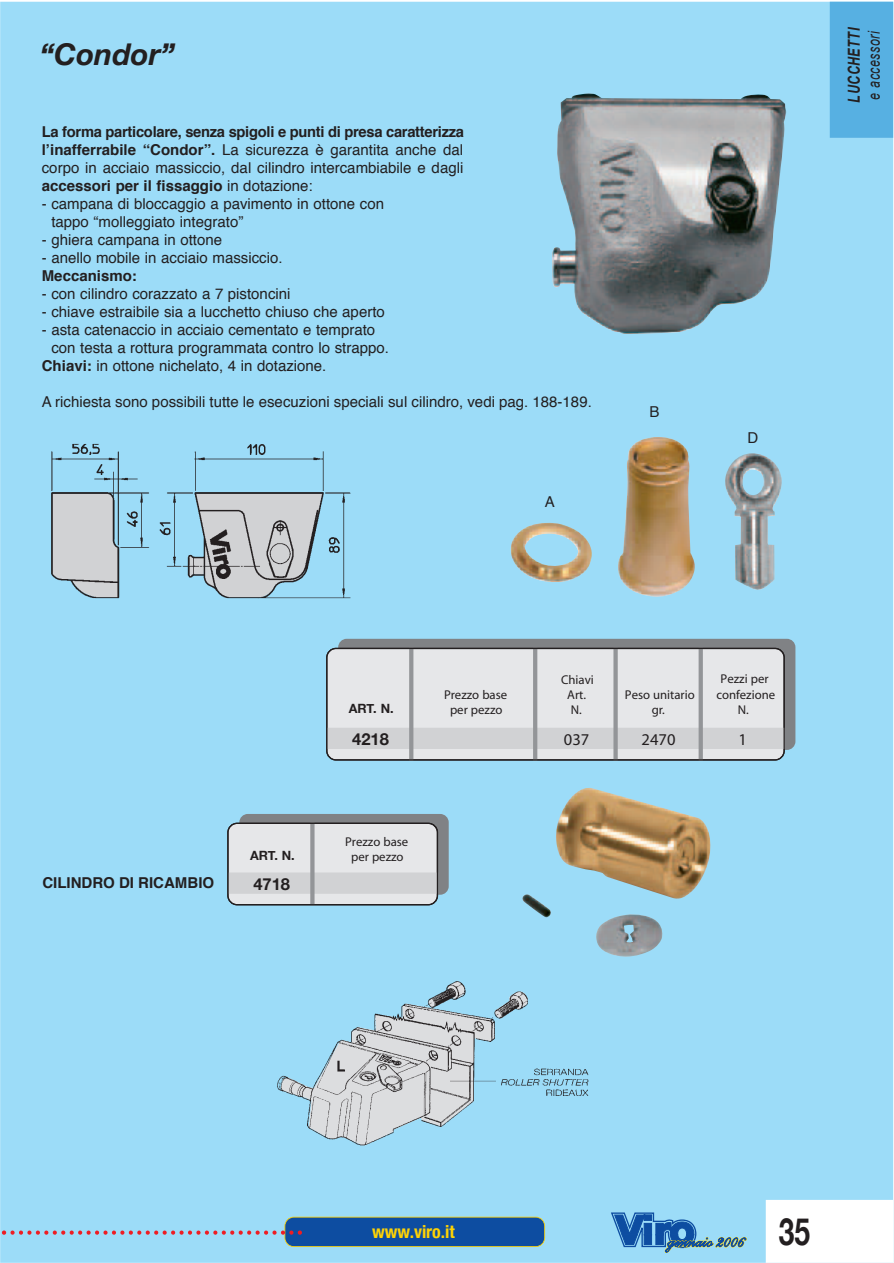
<style>
.page{position:relative;width:894px;height:1263px;background:#fff}
.page>*{position:absolute;margin:0;border:0;box-sizing:border-box;transform-origin:0 0}
.t1{font:700 37.5px "Helvetica Neue";color:#231f20;scale:.75 1}
.t2{font:italic 700 30px "Helvetica Neue";color:#231f20}
.t3{font:700 condensed 18px "Helvetica Neue";color:#fed304}
.t4{font:italic 16.5px "Arial";color:#231f20;scale:.75 1}
.t5{font:italic 700 16.5px "Arial";color:#231f20;scale:.75 1}
.t6{font:700 16.5px "Helvetica Neue";color:#231f20}
.t7{font:condensed 16.5px "Helvetica";color:#231f20}
.t8{font:15px/18px "Helvetica";color:#231f20}
.t9{font:700 15px/18px "Helvetica";color:#231f20;text-align:justify}
.t10{font:condensed 12.75px/15.3px "Helvetica";color:#231f20;text-align:center}
.t11{font:700 12.75px "Helvetica Neue";letter-spacing:-.01em;color:#231f20}
.s1{font-weight:400}
.s2{font-weight:700}
</style>
<div class="page">
<div style="left:0;top:2px;width:892px;height:1261px;background:#9cdcf8"></div>
<div style="left:829px;top:2px;width:63px;height:136px;background:#57b0e2"></div>
<div style="left:765px;top:1200px;width:127px;height:63px;background:#fff"></div>
<svg style="left:0;top:1217px;width:545px;height:30px"></svg>
<svg style="left:611px;top:1212px;width:136px;height:41px"></svg>
<svg style="left:338px;top:639px;width:457px;height:111px;background:#7d7f82"></svg>
<svg style="left:407px;top:644px;width:297px;height:4px"></svg>
<svg style="left:326px;top:648px;width:458px;height:113px;background:#d9dadc"></svg>
<svg style="left:227px;top:814px;width:221px;height:92px;background:#c9cbce"></svg>
<img style="left:510px;top:522px;width:82px;height:60px">
<img style="left:618px;top:437px;width:77px;height:160px">
<img style="left:725px;top:453px;width:56px;height:137px">
<img style="left:51px;top:444px;width:299px;height:154px">
<img style="left:552px;top:94px;width:234px;height:240px">
<img style="left:277px;top:981px;width:312px;height:165px">
<img style="left:522px;top:788px;width:189px;height:169px">
<h2 class="t2" style="left:40px;top:36px;width:137px">“Condor”</h2>
<p class="t9" style="left:42px;top:122px;width:423px">La forma particolare, senza spigoli e punti di presa caratterizza l’inafferrabile “Condor”. <span class="s1">La sicurezza è garantita anche dal corpo in acciaio massiccio, dal cilindro intercambiabile e dagli </span>accessori per il fissaggio <span class="s1">in dotazione:</span></p>
<p class="t8" style="left:51px;top:194px;width:334px;text-indent:-10px">- campana di bloccaggio a pavimento in ottone con tappo “molleggiato integrato”</p>
<p class="t8" style="left:42px;top:230px;width:182px">- ghiera campana in ottone</p>
<p class="t8" style="left:42px;top:248px;width:242px">- anello mobile in acciaio massiccio.</p>
<p class="t9" style="left:42px;top:266px;width:97px">Meccanismo:</p>
<p class="t8" style="left:42px;top:284px;width:250px">- con cilindro corazzato a 7 pistoncini</p>
<p class="t8" style="left:42px;top:302px;width:344px">- chiave estraibile sia a lucchetto chiuso che aperto</p>
<p class="t8" style="left:42px;top:320px;width:335px">- asta catenaccio in acciaio cementato e temprato</p>
<p class="t8" style="left:51px;top:338px;width:339px">con testa a rottura programmata contro lo strappo.</p>
<p class="t8" style="left:42px;top:356px;width:286px"><span class="s2">Chiavi:</span> in ottone nichelato, 4 in dotazione.</p>
<p class="t8" style="left:42px;top:392px;width:551px">A richiesta sono possibili tutte le esecuzioni speciali sul cilindro, vedi pag. 188-189.</p>
<p class="t8" style="left:544px;top:492px;width:12px">A</p>
<p class="t8" style="left:649px;top:402px;width:12px">B</p>
<p class="t8" style="left:747px;top:428px;width:12px">D</p>
<p class="t10" style="left:444px;top:688px;width:65px">Prezzo base</p>
<p class="t11" style="left:349px;top:701px;width:46px">ART. N.</p>
<p class="t10" style="left:450px;top:703px;width:54px">per pezzo</p>
<p class="t10" style="left:560px;top:672px;width:34px">Chiavi<br>Art.<br>N.</p>
<p class="t10" style="left:624px;top:687px;width:71px">Peso unitario gr.</p>
<p class="t10" style="left:716px;top:672px;width:60px">Pezzi per confezione<br>N.</p>
<p class="t6" style="left:352px;top:729px;width:38px">4218</p>
<p class="t7" style="left:563px;top:731px;width:27px">037</p>
<p class="t7" style="left:641px;top:731px;width:35px">2470</p>
<p class="t7" style="left:738px;top:731px;width:10px">1</p>
<p class="t10" style="left:345px;top:835px;width:65px">Prezzo base</p>
<p class="t9" style="left:42px;top:873px;width:173px">CILINDRO DI RICAMBIO</p>
<p class="t11" style="left:250px;top:847px;width:46px">ART. N.</p>
<p class="t10" style="left:351px;top:850px;width:54px">per pezzo</p>
<p class="t6" style="left:253px;top:874px;width:38px">4718</p>
<p class="t5" style="left:844px;top:103px;width:102px;rotate:-90deg">I TTEHCCUL</p>
<p class="t4" style="left:864px;top:100px;width:94px;rotate:-90deg">e i rossecca</p>
<p class="t3" style="left:372px;top:1221px;width:84px">www.viro.it</p>
<h1 class="t1" style="left:778px;top:1209px;width:43px">35</h1>
</div>
